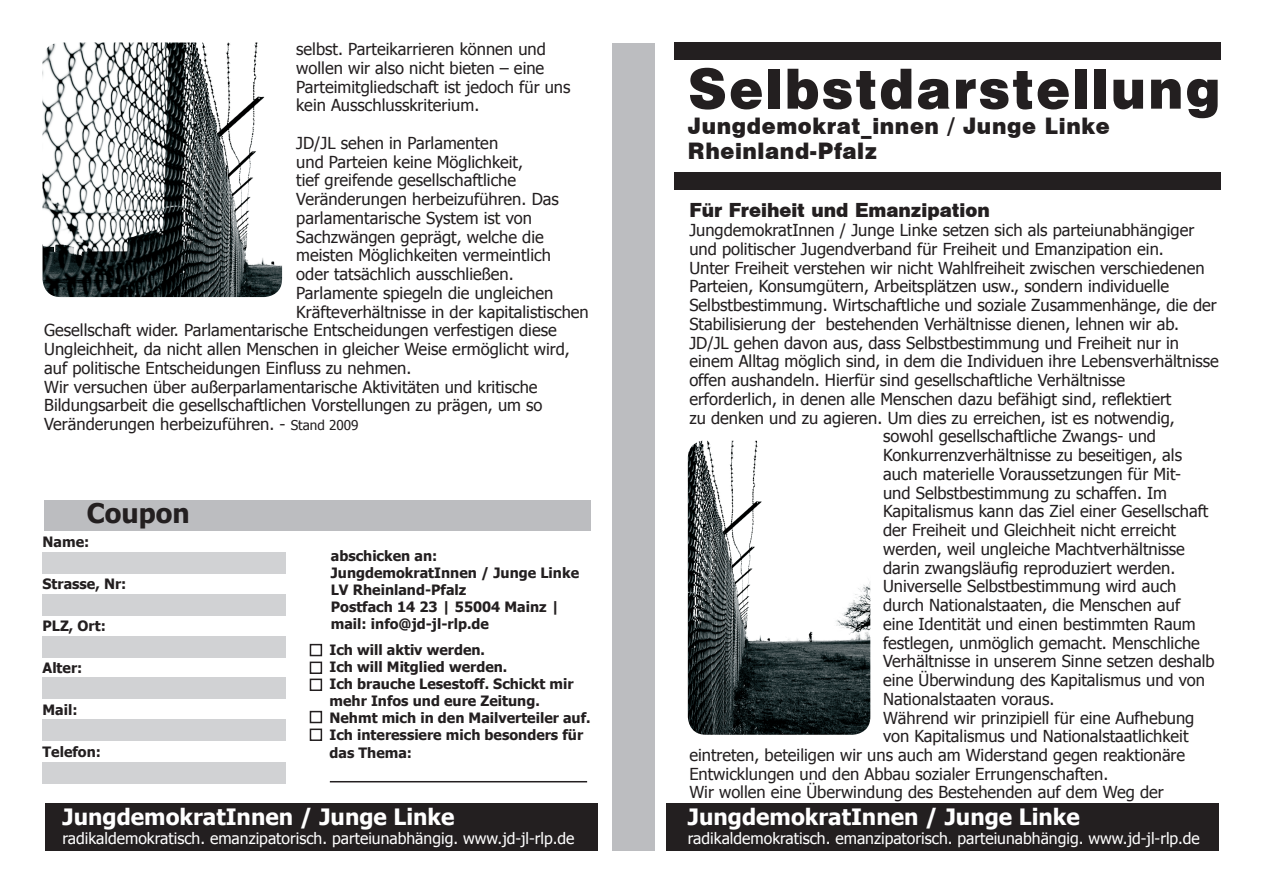
<style>
.page{position:relative;width:1263px;height:893px;background:#fff}
.page>*{position:absolute;margin:0;border:0;box-sizing:border-box;transform-origin:0 0}
.t1{font:51px "Swiss 721 BT Black No 2";letter-spacing:.045em;color:#231f20}
.t2{font:700 27px "Tahoma";color:#231f20}
.t3{font:700 22.5px "Tahoma";color:#fff}
.t4{font:21px/25.2px "Swiss 721 BT Black No 2";letter-spacing:.03em;color:#231f20}
.t5{font:18px "Swiss 721 BT Black No 2";color:#231f20}
.t6{font:16.5px/18.8px "Tahoma";color:#231f20}
.t7{font:15.75px "Tahoma";color:#fff}
.t8{font:700 14.25px/17.1px "Tahoma";color:#231f20}
.s1{font-size:13.5px}
</style>
<div class="page">
<div style="left:45px;top:803px;width:552px;height:47px;background:#231f20"></div>
<div style="left:43px;top:552px;width:243px;height:22px;background:#d1d2d4"></div>
<div style="left:43px;top:594px;width:243px;height:21px;background:#d1d2d4"></div>
<div style="left:43px;top:636px;width:243px;height:22px;background:#d1d2d4"></div>
<div style="left:43px;top:677px;width:243px;height:21px;background:#d1d2d4"></div>
<div style="left:43px;top:719px;width:243px;height:22px;background:#d1d2d4"></div>
<div style="left:43px;top:763px;width:243px;height:21px;background:#d1d2d4"></div>
<div style="left:310px;top:644px;width:12px;height:12px;border:2px solid #231f20"></div>
<div style="left:310px;top:662px;width:12px;height:12px;border:2px solid #231f20"></div>
<div style="left:310px;top:679px;width:12px;height:12px;border:2px solid #231f20"></div>
<div style="left:310px;top:711px;width:12px;height:12px;border:2px solid #231f20"></div>
<div style="left:310px;top:729px;width:12px;height:12px;border:2px solid #231f20"></div>
<div style="left:666px;top:803px;width:553px;height:47px;background:#231f20"></div>
<hr style="left:330px;top:781px;width:257px;height:1px;background:#231f20">
<div style="left:44px;top:500px;width:547px;height:31px;background:#bcbdc0"></div>
<div style="left:612px;top:43px;width:43px;height:807px;background:#bcbdc0"></div>
<div style="left:674px;top:43px;width:546px;height:17px;background:#231f20"></div>
<div style="left:674px;top:173px;width:546px;height:17px;background:#231f20"></div>
<img style="left:688px;top:441px;width:182px;height:294px">
<img style="left:43px;top:43px;width:239px;height:254px">
<p class="t6" style="left:296px;top:39px;width:276px">selbst. Parteikarrieren können und wollen wir also nicht bieten – eine Parteimitgliedschaft ist jedoch für uns kein Ausschlusskriterium.</p>
<p class="t6" style="left:296px;top:133px;width:203px">JD/JL sehen in Parlamenten</p>
<p class="t6" style="left:296px;top:151px;width:228px">und Parteien keine Möglichkeit,</p>
<p class="t6" style="left:296px;top:170px;width:221px">tief greifende gesellschaftliche</p>
<p class="t6" style="left:296px;top:189px;width:264px">Veränderungen herbeizuführen. Das</p>
<p class="t6" style="left:296px;top:208px;width:237px">parlamentarische System ist von</p>
<p class="t6" style="left:296px;top:226px;width:249px">Sachzwängen geprägt, welche die</p>
<p class="t6" style="left:296px;top:245px;width:256px">meisten Möglichkeiten vermeintlich</p>
<p class="t6" style="left:296px;top:264px;width:219px">oder tatsächlich ausschließen.</p>
<p class="t6" style="left:296px;top:283px;width:258px">Parlamente spiegeln die ungleichen</p>
<p class="t6" style="left:296px;top:301px;width:294px">Kräfteverhältnisse in der kapitalistischen</p>
<p class="t6" style="left:44px;top:320px;width:514px">Gesellschaft wider. Parlamentarische Entscheidungen verfestigen diese</p>
<p class="t6" style="left:44px;top:339px;width:527px">Ungleichheit, da nicht allen Menschen in gleicher Weise ermöglicht wird,</p>
<p class="t6" style="left:44px;top:358px;width:369px">auf politische Entscheidungen Einfluss zu nehmen.</p>
<p class="t6" style="left:44px;top:376px;width:495px">Wir versuchen über außerparlamentarische Aktivitäten und kritische</p>
<p class="t6" style="left:44px;top:395px;width:500px">Bildungsarbeit die gesellschaftlichen Vorstellungen zu prägen, um so</p>
<p class="t6" style="left:44px;top:414px;width:316px">Veränderungen herbeizuführen. - <span class="s1">Stand 2009</span></p>
<h2 class="t2" style="left:87px;top:494px;width:104px">Coupon</h2>
<p class="t8" style="left:43px;top:532px;width:48px">Name:</p>
<p class="t8" style="left:43px;top:574px;width:85px">Strasse, Nr:</p>
<p class="t8" style="left:43px;top:616px;width:65px">PLZ, Ort:</p>
<p class="t8" style="left:43px;top:658px;width:41px">Alter:</p>
<p class="t8" style="left:43px;top:700px;width:37px">Mail:</p>
<p class="t8" style="left:43px;top:742px;width:60px">Telefon:</p>
<p class="t8" style="left:331px;top:546px;width:250px">abschicken an:<br>JungdemokratInnen / Junge Linke<br>LV Rheinland-Pfalz<br>Postfach 14 23 | 55004 Mainz | mail: info@jd-jl-rlp.de</p>
<p class="t8" style="left:329px;top:640px;width:263px">Ich will aktiv werden.<br>Ich will Mitglied werden.<br>Ich brauche Lesestoff. Schickt mir mehr Infos und eure Zeitung.<br>Nehmt mich in den Mailverteiler auf.<br>Ich interessiere mich besonders für das Thema:</p>
<h3 class="t3" style="left:62px;top:801px;width:393px">JungdemokratInnen / Junge Linke</h3>
<p class="t7" style="left:62px;top:828px;width:514px">radikaldemokratisch. emanzipatorisch. parteiunabhängig. www.jd-jl-rlp.de</p>
<h1 class="t1" style="left:688px;top:54px;width:534px">Selbstdarstellung</h1>
<p class="t4" style="left:688px;top:112px;width:423px">Jungdemokrat_innen / Junge Linke<br>Rheinland-Pfalz</p>
<p class="t5" style="left:689px;top:198px;width:302px">Für Freiheit und Emanzipation</p>
<p class="t6" style="left:689px;top:220px;width:506px">JungdemokratInnen / Junge Linke setzen sich als parteiunabhängiger</p>
<p class="t6" style="left:689px;top:239px;width:476px">und politischer Jugendverband für Freiheit und Emanzipation ein.</p>
<p class="t6" style="left:689px;top:257px;width:517px">Unter Freiheit verstehen wir nicht Wahlfreiheit zwischen verschiedenen</p>
<p class="t6" style="left:689px;top:276px;width:481px">Parteien, Konsumgütern, Arbeitsplätzen usw., sondern individuelle</p>
<p class="t6" style="left:689px;top:295px;width:529px">Selbstbestimmung. Wirtschaftliche und soziale Zusammenhänge, die der</p>
<p class="t6" style="left:689px;top:314px;width:491px">Stabilisierung der bestehenden Verhältnisse dienen, lehnen wir ab.</p>
<p class="t6" style="left:689px;top:332px;width:491px">JD/JL gehen davon aus, dass Selbstbestimmung und Freiheit nur in</p>
<p class="t6" style="left:689px;top:351px;width:531px">einem Alltag möglich sind, in dem die Individuen ihre Lebensverhältnisse</p>
<p class="t6" style="left:689px;top:370px;width:437px">offen aushandeln. Hierfür sind gesellschaftliche Verhältnisse</p>
<p class="t6" style="left:689px;top:389px;width:484px">erforderlich, in denen alle Menschen dazu befähigt sind, reflektiert</p>
<p class="t6" style="left:689px;top:407px;width:487px">zu denken und zu agieren. Um dies zu erreichen, ist es notwendig,</p>
<p class="t6" style="left:883px;top:426px;width:274px">sowohl gesellschaftliche Zwangs- und</p>
<p class="t6" style="left:883px;top:445px;width:300px">Konkurrenzverhältnisse zu beseitigen, als</p>
<p class="t6" style="left:883px;top:464px;width:300px">auch materielle Voraussetzungen für Mit-</p>
<p class="t6" style="left:883px;top:482px;width:285px">und Selbstbestimmung zu schaffen. Im</p>
<p class="t6" style="left:883px;top:501px;width:327px">Kapitalismus kann das Ziel einer Gesellschaft</p>
<p class="t6" style="left:883px;top:520px;width:295px">der Freiheit und Gleichheit nicht erreicht</p>
<p class="t6" style="left:883px;top:539px;width:303px">werden, weil ungleiche Machtverhältnisse</p>
<p class="t6" style="left:883px;top:557px;width:294px">darin zwangsläufig reproduziert werden.</p>
<p class="t6" style="left:883px;top:576px;width:295px">Universelle Selbstbestimmung wird auch</p>
<p class="t6" style="left:883px;top:595px;width:299px">durch Nationalstaaten, die Menschen auf</p>
<p class="t6" style="left:883px;top:614px;width:314px">eine Identität und einen bestimmten Raum</p>
<p class="t6" style="left:883px;top:632px;width:318px">festlegen, unmöglich gemacht. Menschliche</p>
<p class="t6" style="left:883px;top:651px;width:333px">Verhältnisse in unserem Sinne setzen deshalb</p>
<p class="t6" style="left:883px;top:670px;width:323px">eine Überwindung des Kapitalismus und von</p>
<p class="t6" style="left:883px;top:689px;width:173px">Nationalstaaten voraus.</p>
<p class="t6" style="left:883px;top:707px;width:313px">Während wir prinzipiell für eine Aufhebung</p>
<p class="t6" style="left:883px;top:726px;width:307px">von Kapitalismus und Nationalstaatlichkeit</p>
<p class="t6" style="left:689px;top:745px;width:497px">eintreten, beteiligen wir uns auch am Widerstand gegen reaktionäre</p>
<p class="t6" style="left:689px;top:764px;width:420px">Entwicklungen und den Abbau sozialer Errungenschaften.</p>
<p class="t6" style="left:689px;top:782px;width:476px">Wir wollen eine Überwindung des Bestehenden auf dem Weg der</p>
<h3 class="t3" style="left:688px;top:801px;width:393px">JungdemokratInnen / Junge Linke</h3>
<p class="t7" style="left:688px;top:828px;width:514px">radikaldemokratisch. emanzipatorisch. parteiunabhängig. www.jd-jl-rlp.de</p>
</div>
